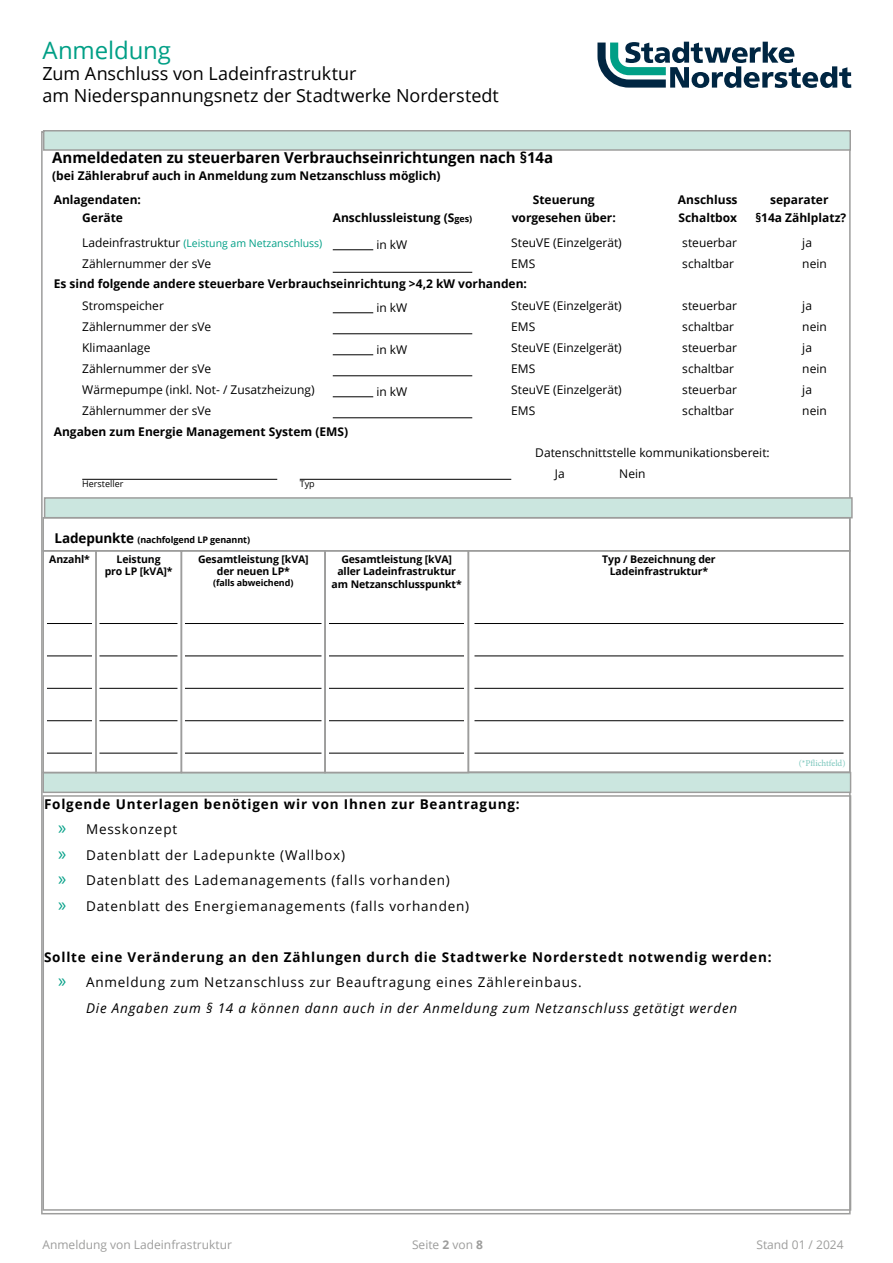
<style>
.page{position:relative;width:893px;height:1263px;background:#fff}
.page>*{position:absolute;margin:0;border:0;box-sizing:border-box;transform-origin:0 0}
.t1{font:24px "Open Sans";letter-spacing:-.005em;color:#009f86}
.t2{font:18px/21.6px "Open Sans";letter-spacing:-.005em;color:#000}
.t3{font:700 15px "Open Sans";color:#000}
.t4{font:13.5px/25.5px "Open Sans";letter-spacing:.06em;color:#000}
.t5{font:700 13.5px "Open Sans";letter-spacing:.06em;color:#000}
.t6{font:italic 13.5px "Open Sans";letter-spacing:.06em;color:#000}
.t7{font:12px/21px "Open Sans";color:#000}
.t8{font:700 12px/24px "Open Sans";color:#000}
.t9{font:12px "Open Sans";color:#9d9d9c}
.t10{font:700 10.5px/12.6px "Open Sans";letter-spacing:-.01em;color:#000;text-align:center}
.t11{font:10.5px "Open Sans";color:#009f86}
.t12{font:700 9px "Open Sans";letter-spacing:-.01em;color:#000}
.t13{font:9px "Minion Pro";letter-spacing:-.005em;color:#7ac6bc}
.t14{font:9px "Open Sans";color:#000}
.s1{font-size:9px}
.s2{font-size:12px;color:#000}
.s3{font-size:13.5px}
.s4{font-weight:700}
.s5{font-family:"Myriad Pro";font-size:19.5px;color:#009f86}
</style>
<div class="page">
<svg style="left:597px;top:42px;width:254px;height:46px"></svg>
<hr style="left:47px;top:623px;width:45px;height:1px;background:#000">
<hr style="left:99px;top:623px;width:78px;height:1px;background:#000">
<hr style="left:185px;top:623px;width:136px;height:1px;background:#000">
<hr style="left:329px;top:623px;width:135px;height:1px;background:#000">
<hr style="left:474px;top:623px;width:369px;height:1px;background:#000">
<hr style="left:47px;top:656px;width:45px;height:1px;background:#000">
<hr style="left:99px;top:656px;width:78px;height:1px;background:#000">
<hr style="left:185px;top:656px;width:136px;height:1px;background:#000">
<hr style="left:329px;top:656px;width:135px;height:1px;background:#000">
<hr style="left:474px;top:656px;width:369px;height:1px;background:#000">
<hr style="left:47px;top:688px;width:45px;height:1px;background:#000">
<hr style="left:99px;top:688px;width:78px;height:1px;background:#000">
<hr style="left:185px;top:688px;width:136px;height:1px;background:#000">
<hr style="left:329px;top:688px;width:135px;height:1px;background:#000">
<hr style="left:474px;top:688px;width:369px;height:1px;background:#000">
<hr style="left:47px;top:720px;width:45px;height:1px;background:#000">
<hr style="left:99px;top:720px;width:78px;height:1px;background:#000">
<hr style="left:185px;top:720px;width:136px;height:1px;background:#000">
<hr style="left:329px;top:720px;width:135px;height:1px;background:#000">
<hr style="left:474px;top:720px;width:369px;height:1px;background:#000">
<hr style="left:47px;top:753px;width:45px;height:1px;background:#000">
<hr style="left:99px;top:753px;width:78px;height:1px;background:#000">
<hr style="left:185px;top:753px;width:136px;height:1px;background:#000">
<hr style="left:329px;top:753px;width:135px;height:1px;background:#000">
<hr style="left:474px;top:753px;width:369px;height:1px;background:#000">
<div style="left:43px;top:130px;width:808px;height:21px;background:#cbe6df;border:2px solid #9d9d9c"></div>
<div style="left:44px;top:497px;width:809px;height:21px;background:#cbe6df;border:2px solid #9d9d9c"></div>
<div style="left:42px;top:772px;width:809px;height:21px;background:#cbe6df;border:2px solid #9d9d9c"></div>
<div style="left:42px;top:517px;width:808px;height:35px;border:2px solid #9d9d9c"></div>
<div style="left:42px;top:550px;width:55px;height:223px;border:2px solid #9d9d9c"></div>
<div style="left:95px;top:550px;width:87px;height:223px;border:2px solid #9d9d9c"></div>
<div style="left:181px;top:550px;width:145px;height:223px;border:2px solid #9d9d9c"></div>
<div style="left:324px;top:550px;width:145px;height:223px;border:2px solid #9d9d9c"></div>
<div style="left:467px;top:550px;width:383px;height:223px;border:2px solid #9d9d9c"></div>
<hr style="left:333px;top:249px;width:40px;height:1px;background:#000">
<hr style="left:333px;top:272px;width:139px;height:1px;background:#000">
<hr style="left:333px;top:312px;width:40px;height:1px;background:#000">
<hr style="left:333px;top:333px;width:139px;height:1px;background:#000">
<hr style="left:333px;top:354px;width:40px;height:1px;background:#000">
<hr style="left:333px;top:375px;width:139px;height:1px;background:#000">
<hr style="left:333px;top:396px;width:40px;height:1px;background:#000">
<hr style="left:333px;top:417px;width:139px;height:1px;background:#000">
<hr style="left:82px;top:479px;width:195px;height:1px;background:#000">
<hr style="left:300px;top:479px;width:211px;height:1px;background:#000">
<div style="left:43px;top:795px;width:808px;height:416px;border:2px solid #9d9d9c"></div>
<h1 class="t1" style="left:43px;top:34px;width:130px">Anmeldung</h1>
<h2 class="t2" style="left:43px;top:63px;width:458px">Zum Anschluss von Ladeinfrastruktur<br>am Niederspannungsnetz der Stadtwerke Norderstedt</h2>
<p class="t3" style="left:52px;top:147px;width:502px">Anmeldedaten zu steuerbaren Verbrauchseinrichtungen nach §14a</p>
<p class="t8" style="left:52px;top:163px;width:390px">(bei Zählerabruf auch in Anmeldung zum Netzanschluss möglich)<br>Anlagendaten:</p>
<p class="t8" style="left:533px;top:187px;width:63px">Steuerung</p>
<p class="t8" style="left:678px;top:187px;width:61px">Anschluss</p>
<p class="t8" style="left:770px;top:187px;width:60px">separater</p>
<p class="t8" style="left:82px;top:205px;width:42px">Geräte</p>
<p class="t8" style="left:333px;top:205px;width:141px">Anschlussleistung (S<span class="s1">ges)</span></p>
<p class="t8" style="left:512px;top:205px;width:106px">vorgesehen über:</p>
<p class="t8" style="left:678px;top:205px;width:60px">Schaltbox</p>
<p class="t8" style="left:755px;top:205px;width:92px">§14a Zählplatz?</p>
<p class="t11" style="left:82px;top:236px;width:242px"><span class="s2">Ladeinfrastruktur</span> (Leistung am Netzanschluss)</p>
<p class="t7" style="left:376px;top:234px;width:32px">in kW</p>
<p class="t7" style="left:511px;top:232px;width:112px">SteuVE (Einzelgerät)</p>
<p class="t7" style="left:682px;top:232px;width:56px">steuerbar</p>
<p class="t7" style="left:802px;top:232px;width:11px">ja</p>
<p class="t7" style="left:82px;top:253px;width:131px">Zählernummer der sVe</p>
<p class="t7" style="left:511px;top:253px;width:26px">EMS</p>
<p class="t7" style="left:682px;top:253px;width:53px">schaltbar</p>
<p class="t7" style="left:802px;top:253px;width:26px">nein</p>
<p class="t8" style="left:54px;top:271px;width:475px">Es sind folgende andere steuerbare Verbrauchseinrichtung &gt;4,2 kW vorhanden:</p>
<p class="t7" style="left:82px;top:295px;width:83px">Stromspeicher</p>
<p class="t7" style="left:376px;top:297px;width:32px">in kW</p>
<p class="t7" style="left:511px;top:295px;width:112px">SteuVE (Einzelgerät)</p>
<p class="t7" style="left:682px;top:295px;width:56px">steuerbar</p>
<p class="t7" style="left:802px;top:295px;width:11px">ja</p>
<p class="t7" style="left:82px;top:316px;width:131px">Zählernummer der sVe</p>
<p class="t7" style="left:511px;top:316px;width:26px">EMS</p>
<p class="t7" style="left:682px;top:316px;width:53px">schaltbar</p>
<p class="t7" style="left:802px;top:316px;width:26px">nein</p>
<p class="t7" style="left:82px;top:337px;width:70px">Klimaanlage</p>
<p class="t7" style="left:376px;top:339px;width:32px">in kW</p>
<p class="t7" style="left:511px;top:337px;width:112px">SteuVE (Einzelgerät)</p>
<p class="t7" style="left:682px;top:337px;width:56px">steuerbar</p>
<p class="t7" style="left:802px;top:337px;width:11px">ja</p>
<p class="t7" style="left:82px;top:358px;width:131px">Zählernummer der sVe</p>
<p class="t7" style="left:511px;top:358px;width:26px">EMS</p>
<p class="t7" style="left:682px;top:358px;width:53px">schaltbar</p>
<p class="t7" style="left:802px;top:358px;width:26px">nein</p>
<p class="t7" style="left:82px;top:379px;width:234px">Wärmepumpe (inkl. Not- / Zusatzheizung)</p>
<p class="t7" style="left:376px;top:381px;width:32px">in kW</p>
<p class="t7" style="left:511px;top:379px;width:112px">SteuVE (Einzelgerät)</p>
<p class="t7" style="left:682px;top:379px;width:56px">steuerbar</p>
<p class="t7" style="left:802px;top:379px;width:11px">ja</p>
<p class="t7" style="left:82px;top:400px;width:131px">Zählernummer der sVe</p>
<p class="t7" style="left:511px;top:400px;width:26px">EMS</p>
<p class="t7" style="left:682px;top:400px;width:53px">schaltbar</p>
<p class="t7" style="left:802px;top:400px;width:26px">nein</p>
<p class="t8" style="left:54px;top:420px;width:296px">Angaben zum Energie Management System (EMS)</p>
<p class="t7" style="left:555px;top:442px;width:216px;text-indent:-20px">Datenschnittstelle kommunikationsbereit:<br>Ja</p>
<p class="t7" style="left:619px;top:463px;width:28px">Nein</p>
<p class="t14" style="left:82px;top:478px;width:43px">Hersteller</p>
<p class="t14" style="left:300px;top:478px;width:17px">Typ</p>
<p class="t12" style="left:55px;top:534px;width:197px"><span class="s3">Ladepunkte</span> (nachfolgend LP genannt)</p>
<p class="t10" style="left:49px;top:552px;width:42px">Anzahl*</p>
<p class="t10" style="left:105px;top:552px;width:69px">Leistung<br>pro LP [kVA]*</p>
<p class="t10" style="left:198px;top:552px;width:112px">Gesamtleistung [kVA] der neuen LP*</p>
<p class="t12" style="left:213px;top:576px;width:82px">(falls abweichend)</p>
<p class="t10" style="left:332px;top:552px;width:132px">Gesamtleistung [kVA] aller Ladeinfrastruktur am Netzanschlusspunkt*</p>
<p class="t10" style="left:602px;top:552px;width:115px">Typ / Bezeichnung der<br>Ladeinfrastruktur*</p>
<p class="t4" style="left:58px;top:790px;width:463px;text-indent:-14px"><span class="s4">Folgende Unterlagen benötigen wir von Ihnen zur Beantragung: </span><span class="s5">»</span> Messkonzept<br><span class="s5">»</span> Datenblatt der Ladepunkte (Wallbox)<br><span class="s5">»</span> Datenblatt des Lademanagements (falls vorhanden)<br><span class="s5">»</span> Datenblatt des Energiemanagements (falls vorhanden)</p>
<p class="t5" style="left:44px;top:947px;width:729px">Sollte eine Veränderung an den Zählungen durch die Stadtwerke Norderstedt notwendig werden:</p>
<p class="t4" style="left:58px;top:969px;width:525px"><span class="s5">»</span> Anmeldung zum Netzanschluss zur Beauftragung eines Zählereinbaus.</p>
<p class="t6" style="left:86px;top:998px;width:653px">Die Angaben zum § 14 a können dann auch in der Anmeldung zum Netzanschluss getätigt werden</p>
<p class="t13" style="left:799px;top:757px;width:48px">(*Pflichtfeld)</p>
<p class="t9" style="left:43px;top:1236px;width:191px">Anmeldung von Ladeinfrastruktur</p>
<p class="t9" style="left:412px;top:1236px;width:73px">Seite <span class="s4">2</span> von <span class="s4">8</span></p>
<p class="t9" style="left:756px;top:1236px;width:89px">Stand 01 / 2024</p>
</div>
